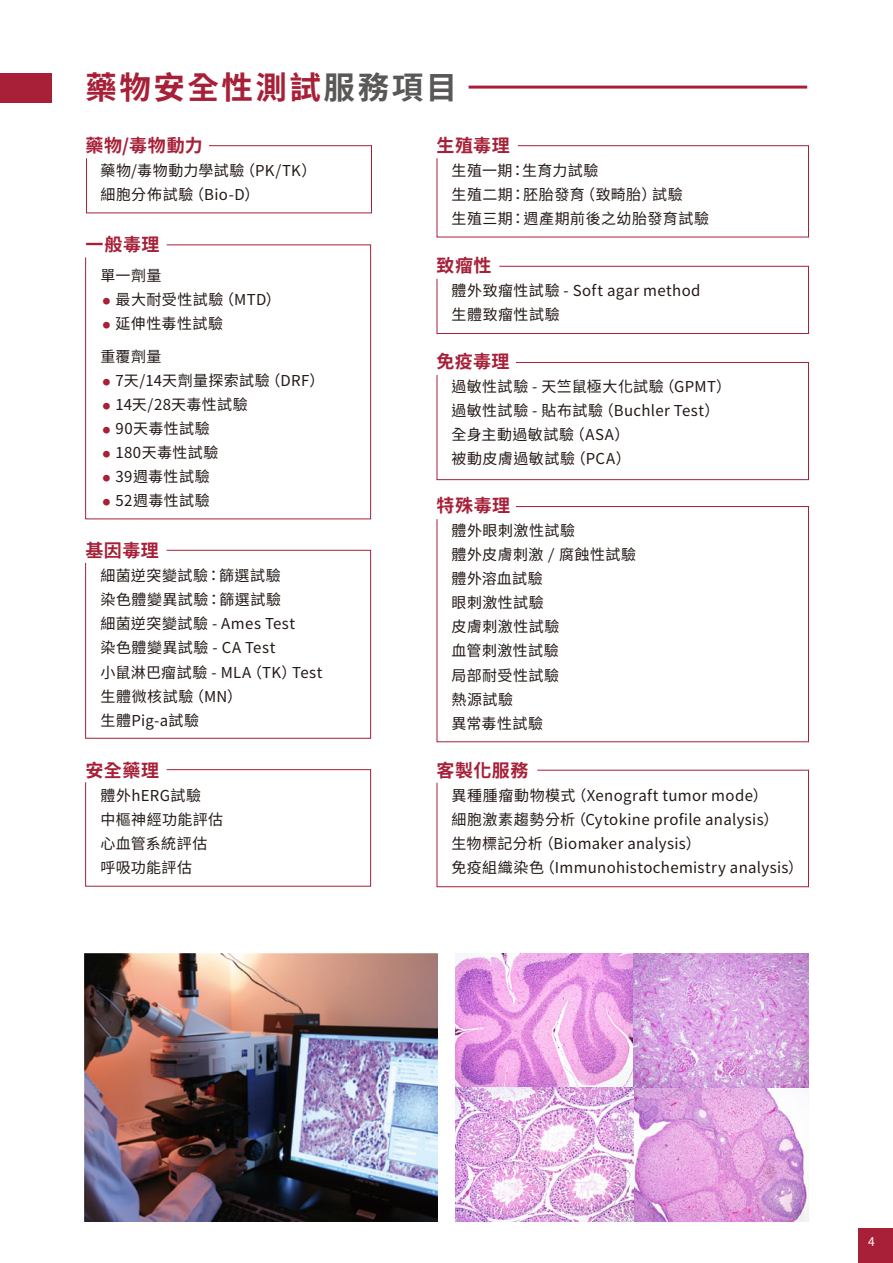
<style>
.page{position:relative;width:893px;height:1263px;background:#fff}
.page>*{position:absolute;margin:0;border:0;box-sizing:border-box;transform-origin:0 0}
.t1{font:700 31.5px "Noto Sans CJ Ktc";letter-spacing:.08em;color:#a72038}
.t2{font:700 18px "Noto Sans CJ Ktc";letter-spacing:.025em;color:#a72038}
.t3{font:15px/24px "Noto Sans CJ Ktc";letter-spacing:.025em;color:#231916}
.t4{font:12px "Noto Sans CJ Ktc";color:#fff}
.t5{font:700 7.5px "Noto Sans CJ Ktc";color:#a72038}
.s1{color:#595857}
</style>
<div class="page">
<svg style="left:85px;top:244px;width:286px;height:276px"></svg>
<svg style="left:85px;top:549px;width:286px;height:190px"></svg>
<svg style="left:85px;top:769px;width:286px;height:118px"></svg>
<svg style="left:86px;top:145px;width:286px;height:69px"></svg>
<svg style="left:436px;top:362px;width:373px;height:118px"></svg>
<svg style="left:436px;top:506px;width:373px;height:236px"></svg>
<svg style="left:436px;top:769px;width:373px;height:118px"></svg>
<svg style="left:436px;top:266px;width:373px;height:68px"></svg>
<svg style="left:436px;top:145px;width:373px;height:93px"></svg>
<hr style="left:469px;top:86px;width:338px;height:3px;background:#a72038">
<div style="left:0;top:73px;width:51px;height:30px;background:#a72038"></div>
<img style="left:84px;top:953px;width:353px;height:268px">
<img style="left:633px;top:1087px;width:175px;height:134px">
<img style="left:456px;top:953px;width:177px;height:268px">
<img style="left:633px;top:953px;width:175px;height:134px">
<div style="left:859px;top:1229px;width:34px;height:34px;background:#a72038"></div>
<h1 class="t1" style="left:85px;top:70px;width:373px">藥物安全性測試<span class="s1">服務項目</span></h1>
<p class="t2" style="left:437px;top:136px;width:75px">生殖毒理</p>
<p class="t3" style="left:452px;top:159px;width:259px">生殖一期：生育力試驗<br>生殖二期：胚胎發育（致畸胎）試驗<br>生殖三期：週產期前後之幼胎發育試驗</p>
<p class="t2" style="left:437px;top:256px;width:56px">致瘤性</p>
<p class="t3" style="left:452px;top:279px;width:250px">體外致瘤性試驗 - Soft agar method生體致瘤性試驗</p>
<p class="t2" style="left:437px;top:352px;width:74px">免疫毒理</p>
<p class="t3" style="left:452px;top:375px;width:281px">過敏性試驗 - 天竺鼠極大化試驗（GPMT）過敏性試驗 - 貼布試驗（Buchler Test）全身主動過敏試驗（ASA）<br>被動皮膚過敏試驗（PCA）</p>
<p class="t2" style="left:437px;top:496px;width:75px">特殊毒理</p>
<p class="t3" style="left:452px;top:519px;width:186px">體外眼刺激性試驗<br>體外皮膚刺激 / 腐蝕性試驗體外溶血試驗<br>眼刺激性試驗<br>皮膚刺激性試驗<br>血管刺激性試驗<br>局部耐受性試驗<br>熱源試驗<br>異常毒性試驗</p>
<p class="t2" style="left:437px;top:760px;width:93px">客製化服務</p>
<p class="t3" style="left:452px;top:783px;width:353px">異種腫瘤動物模式（Xenograft tumor mode）<br>細胞激素趨勢分析（Cytokine profile analysis）<br>生物標記分析（Biomaker analysis）<br>免疫組織染色（Immunohistochemistry analysis）</p>
<p class="t2" style="left:85px;top:136px;width:119px">藥物/毒物動力</p>
<p class="t3" style="left:100px;top:159px;width:218px">藥物/毒物動力學試驗（PK/TK）細胞分佈試驗（Bio-D）</p>
<p class="t2" style="left:85px;top:235px;width:76px">一般毒理</p>
<p class="t3" style="left:115px;top:264px;width:167px;text-indent:-15px">單一劑量<br>最大耐受性試驗（MTD）延伸性毒性試驗</p>
<p class="t3" style="left:115px;top:345px;width:210px;text-indent:-15px">重覆劑量<br>7天/14天劑量探索試驗（DRF）<br>14天/28天毒性試驗<br>90天毒性試驗<br>180天毒性試驗<br>39週毒性試驗<br>52週毒性試驗</p>
<p class="t2" style="left:85px;top:541px;width:75px">基因毒理</p>
<p class="t3" style="left:100px;top:564px;width:223px">細菌逆突變試驗：篩選試驗<br>染色體變異試驗：篩選試驗<br>細菌逆突變試驗 - Ames Test<br>染色體變異試驗 - CA Test<br>小鼠淋巴瘤試驗 - MLA（TK）Test生體微核試驗（MN）<br>生體Pig-a試驗</p>
<p class="t2" style="left:85px;top:760px;width:75px">安全藥理</p>
<p class="t3" style="left:100px;top:783px;width:124px">體外hERG試驗<br>中樞神經功能評估心血管系統評估呼吸功能評估</p>
<p class="t5" style="left:103px;top:297px;width:9px">●</p>
<p class="t5" style="left:103px;top:321px;width:9px">●</p>
<p class="t5" style="left:103px;top:378px;width:9px">●</p>
<p class="t5" style="left:103px;top:402px;width:9px">●</p>
<p class="t5" style="left:103px;top:426px;width:9px">●</p>
<p class="t5" style="left:103px;top:450px;width:9px">●</p>
<p class="t5" style="left:103px;top:474px;width:9px">●</p>
<p class="t5" style="left:103px;top:498px;width:9px">●</p>
<p class="t4" style="left:868px;top:1235px;width:8px">4</p>
</div>
